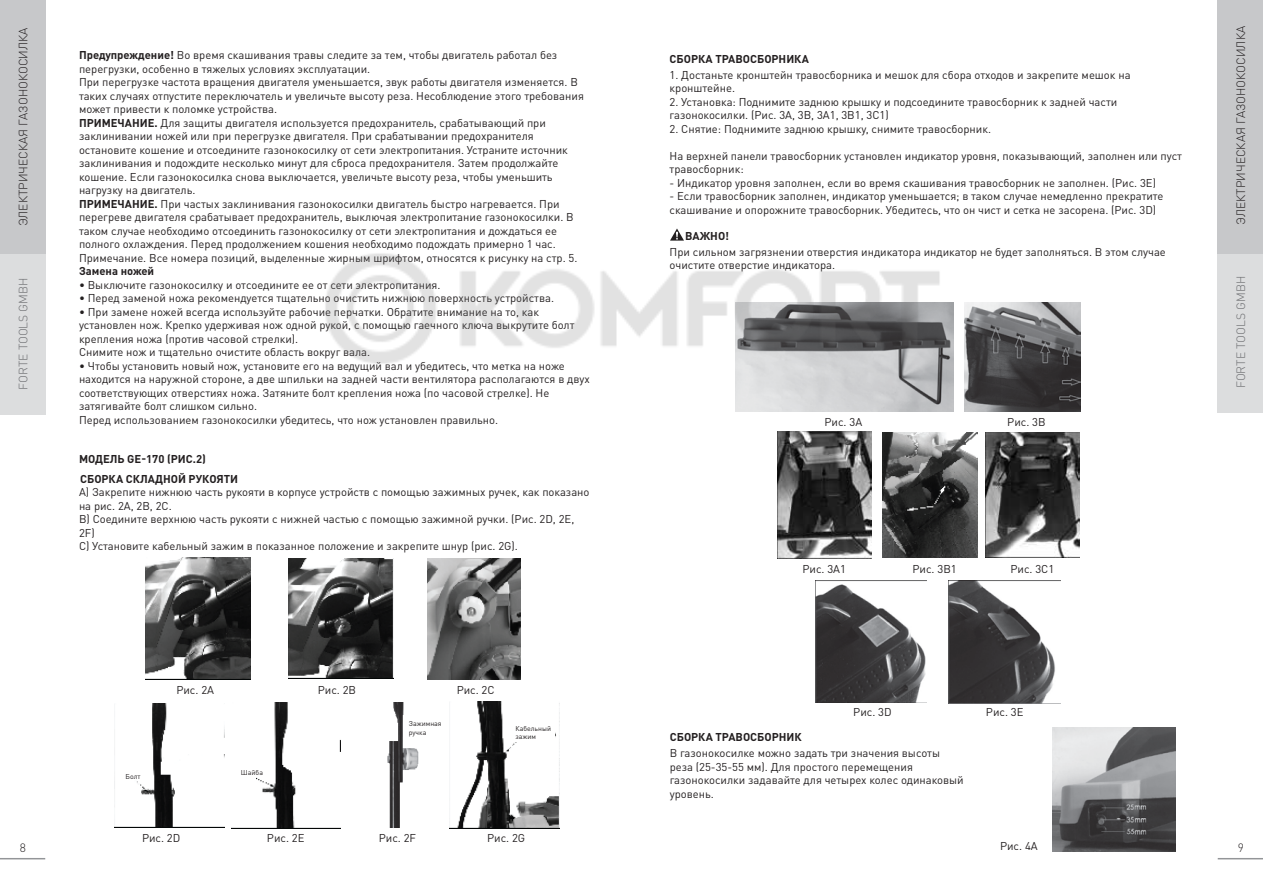
<style>
.page{position:relative;width:1263px;height:893px;background:#fff}
.page>*{position:absolute;margin:0;border:0;box-sizing:border-box;transform-origin:0 0}
.t1{font:300 12px "DIN Pro";color:#231f20}
.t2{font:300 12px "DIN Pro";color:#6d6e71}
.t3{font:11.25px/13.5px "DIN Pro";color:#231f20}
.t4{font:700 11.25px/20.1px "DIN Pro";color:#231f20}
.t5{font:7.05px/8.4px "DIN Pro";color:#231f20}
.s1{font-weight:700}
</style>
<div class="page">
<div style="left:1218px;top:0;width:45px;height:412px;background:#dcddde"></div>
<div style="left:1218px;top:0;width:45px;height:254px;background:#c7c8ca"></div>
<div style="left:0;top:0;width:45px;height:414px;background:#dcddde"></div>
<div style="left:0;top:0;width:45px;height:254px;background:#c7c8ca"></div>
<hr style="left:0;top:858px;width:45px;height:1px;background:#939598">
<hr style="left:1218px;top:858px;width:45px;height:1px;background:#939598">
<img style="left:146px;top:558px;width:104px;height:121px">
<img style="left:289px;top:558px;width:105px;height:121px">
<img style="left:428px;top:558px;width:93px;height:121px">
<img style="left:115px;top:704px;width:109px;height:123px">
<img style="left:232px;top:702px;width:109px;height:127px">
<img style="left:450px;top:702px;width:109px;height:126px">
<img style="left:387px;top:702px;width:32px;height:126px">
<div style="left:121px;top:767px;width:19px;height:10px;background:#fff"></div>
<div style="left:238px;top:763px;width:28px;height:11px;background:#fff"></div>
<div style="left:406px;top:717px;width:32px;height:25px;background:#fff"></div>
<div style="left:512px;top:717px;width:43px;height:25px;background:#fff"></div>
<svg style="left:671px;top:228px;width:12px;height:11px"></svg>
<img style="left:777px;top:432px;width:95px;height:126px">
<img style="left:883px;top:432px;width:94px;height:126px">
<img style="left:986px;top:432px;width:94px;height:126px">
<img style="left:735px;top:302px;width:218px;height:109px">
<img style="left:816px;top:581px;width:110px;height:122px">
<img style="left:949px;top:580px;width:111px;height:123px">
<img style="left:965px;top:302px;width:115px;height:109px">
<img style="left:1052px;top:727px;width:123px;height:125px">
<img style="left:325px;top:239px;width:622px;height:138px">
<p class="t1" style="left:1233px;top:225px;width:200px;rotate:-90deg">ЭЛЕКТРИЧЕСКАЯ ГАЗОНОКОСИЛКА</p>
<p class="t1" style="left:15px;top:226px;width:200px;rotate:-90deg">ЭЛЕКТРИЧЕСКАЯ ГАЗОНОКОСИЛКА</p>
<p class="t3" style="left:79px;top:47px;width:506px"><span class="s1">Предупреждение!</span> Во время скашивания травы следите за тем, чтобы двигатель работал без перегрузки, особенно в тяжелых условиях эксплуатации.<br>При перегрузке частота вращения двигателя уменьшается, звук работы двигателя изменяется. В таких случаях отпустите переключатель и увеличьте высоту реза. Несоблюдение этого требования может привести к поломке устройства.<br><span class="s1">ПРИМЕЧАНИЕ.</span> Для защиты двигателя используется предохранитель, срабатывающий при заклинивании ножей или при перегрузке двигателя. При срабатывании предохранителя остановите кошение и отсоедините газонокосилку от сети электропитания. Устраните источник заклинивания и подождите несколько минут для сброса предохранителя. Затем продолжайте кошение. Если газонокосилка снова выключается, увеличьте высоту реза, чтобы уменьшить нагрузку на двигатель.<br><span class="s1">ПРИМЕЧАНИЕ.</span> При частых заклинивания газонокосилки двигатель быстро нагревается. При перегреве двигателя срабатывает предохранитель, выключая электропитание газонокосилки. В таком случае необходимо отсоединить газонокосилку от сети электропитания и дождаться ее полного охлаждения. Перед продолжением кошения необходимо подождать примерно 1 час.<br>Примечание. Все номера позиций, выделенные жирным шрифтом, относятся к рисунку на стр. 5.</p>
<p class="t4" style="left:79px;top:260px;width:77px">Замена ножей</p>
<p class="t3" style="left:79px;top:277px;width:363px">• Выключите газонокосилку и отсоедините ее от сети электропитания.</p>
<p class="t3" style="left:79px;top:290px;width:476px">• Перед заменой ножа рекомендуется тщательно очистить нижнюю поверхность устройства.</p>
<p class="t3" style="left:79px;top:304px;width:497px">• При замене ножей всегда используйте рабочие перчатки. Обратите внимание на то, как установлен нож. Крепко удерживая нож одной рукой, с помощью гаечного ключа выкрутите болт крепления ножа (против часовой стрелки).<br>Снимите нож и тщательно очистите область вокруг вала.</p>
<p class="t3" style="left:79px;top:358px;width:512px">• Чтобы установить новый нож, установите его на ведущий вал и убедитесь, что метка на ноже находится на наружной стороне, а две шпильки на задней части вентилятора располагаются в двух соответствующих отверстиях ножа. Затяните болт крепления ножа (по часовой стрелке). Не затягивайте болт слишком сильно.<br>Перед использованием газонокосилки убедитесь, что нож установлен правильно.</p>
<p class="t4" style="left:670px;top:47px;width:141px">СБОРКА ТРАВОСБОРНИКА</p>
<p class="t3" style="left:670px;top:67px;width:462px">1. Достаньте кронштейн травосборника и мешок для сбора отходов и закрепите мешок на кронштейне.</p>
<p class="t3" style="left:670px;top:94px;width:449px">2. Установка: Поднимите заднюю крышку и подсоедините травосборник к задней части газонокосилки. (Рис. 3A, 3B, 3A1, 3B1, 3C1)</p>
<p class="t3" style="left:670px;top:121px;width:323px">2. Снятие: Поднимите заднюю крышку, снимите травосборник.</p>
<p class="t3" style="left:670px;top:148px;width:514px">На верхней панели травосборник установлен индикатор уровня, показывающий, заполнен или пуст травосборник:</p>
<p class="t3" style="left:670px;top:175px;width:488px">- Индикатор уровня заполнен, если во время скашивания травосборник не заполнен. (Рис. 3E)</p>
<p class="t3" style="left:670px;top:189px;width:495px">- Если травосборник заполнен, индикатор уменьшается; в таком случае немедленно прекратите скашивание и опорожните травосборник. Убедитесь, что он чист и сетка не засорена. (Рис. 3D)</p>
<p class="t4" style="left:685px;top:225px;width:45px">ВАЖНО!</p>
<p class="t3" style="left:669px;top:244px;width:498px">При сильном загрязнении отверстия индикатора индикатор не будет заполняться. В этом случае очистите отверстие индикатора.</p>
<p class="t2" style="left:15px;top:389px;width:113px;rotate:-90deg">FORTE TOOLS GMBH</p>
<p class="t2" style="left:1233px;top:388px;width:113px;rotate:-90deg">FORTE TOOLS GMBH</p>
<p class="t3" style="left:824px;top:414px;width:39px">Рис. 3A</p>
<p class="t3" style="left:1007px;top:414px;width:40px">Рис. 3B</p>
<p class="t4" style="left:79px;top:447px;width:161px">МОДЕЛЬ GE-170 (РИС.2)<br>СБОРКА СКЛАДНОЙ РУКОЯТИ</p>
<p class="t3" style="left:79px;top:484px;width:512px">A) Закрепите нижнюю часть рукояти в корпусе устройств с помощью зажимных ручек, как показано на рис. 2A, 2B, 2C.<br>B) Соедините верхнюю часть рукояти с нижней частью с помощью зажимной ручки. (Рис. 2D, 2E, 2F)<br>C) Установите кабельный зажим в показанное положение и закрепите шнур (рис. 2G).</p>
<p class="t3" style="left:176px;top:682px;width:39px">Рис. 2А</p>
<p class="t3" style="left:318px;top:682px;width:40px">Рис. 2В</p>
<p class="t3" style="left:457px;top:682px;width:39px">Рис. 2C</p>
<p class="t5" style="left:126px;top:772px;width:16px">Болт</p>
<p class="t5" style="left:241px;top:767px;width:24px">Шайба</p>
<p class="t5" style="left:409px;top:719px;width:34px">Зажимная ручка</p>
<p class="t5" style="left:515px;top:723px;width:37px">Кабельный зажим</p>
<p class="t3" style="left:802px;top:561px;width:45px">Рис. 3A1</p>
<p class="t3" style="left:912px;top:561px;width:46px">Рис. 3B1</p>
<p class="t3" style="left:1010px;top:561px;width:45px">Рис. 3C1</p>
<p class="t3" style="left:853px;top:704px;width:40px">Рис. 3D</p>
<p class="t3" style="left:986px;top:704px;width:39px">Рис. 3E</p>
<p class="t4" style="left:670px;top:726px;width:133px">СБОРКА ТРАВОСБОРНИК</p>
<p class="t3" style="left:670px;top:745px;width:295px">В газонокосилке можно задать три значения высоты реза (25-35-55 мм). Для простого перемещения газонокосилки задавайте для четырех колес одинаковый уровень.</p>
<p class="t3" style="left:142px;top:830px;width:40px">Рис. 2D</p>
<p class="t3" style="left:267px;top:830px;width:39px">Рис. 2E</p>
<p class="t3" style="left:379px;top:830px;width:39px">Рис. 2F</p>
<p class="t3" style="left:487px;top:830px;width:40px">Рис. 2G</p>
<p class="t3" style="left:1000px;top:838px;width:39px">Рис. 4A</p>
<p class="t1" style="left:20px;top:839px;width:8px">8</p>
<p class="t1" style="left:1238px;top:839px;width:8px">9</p>
</div>
